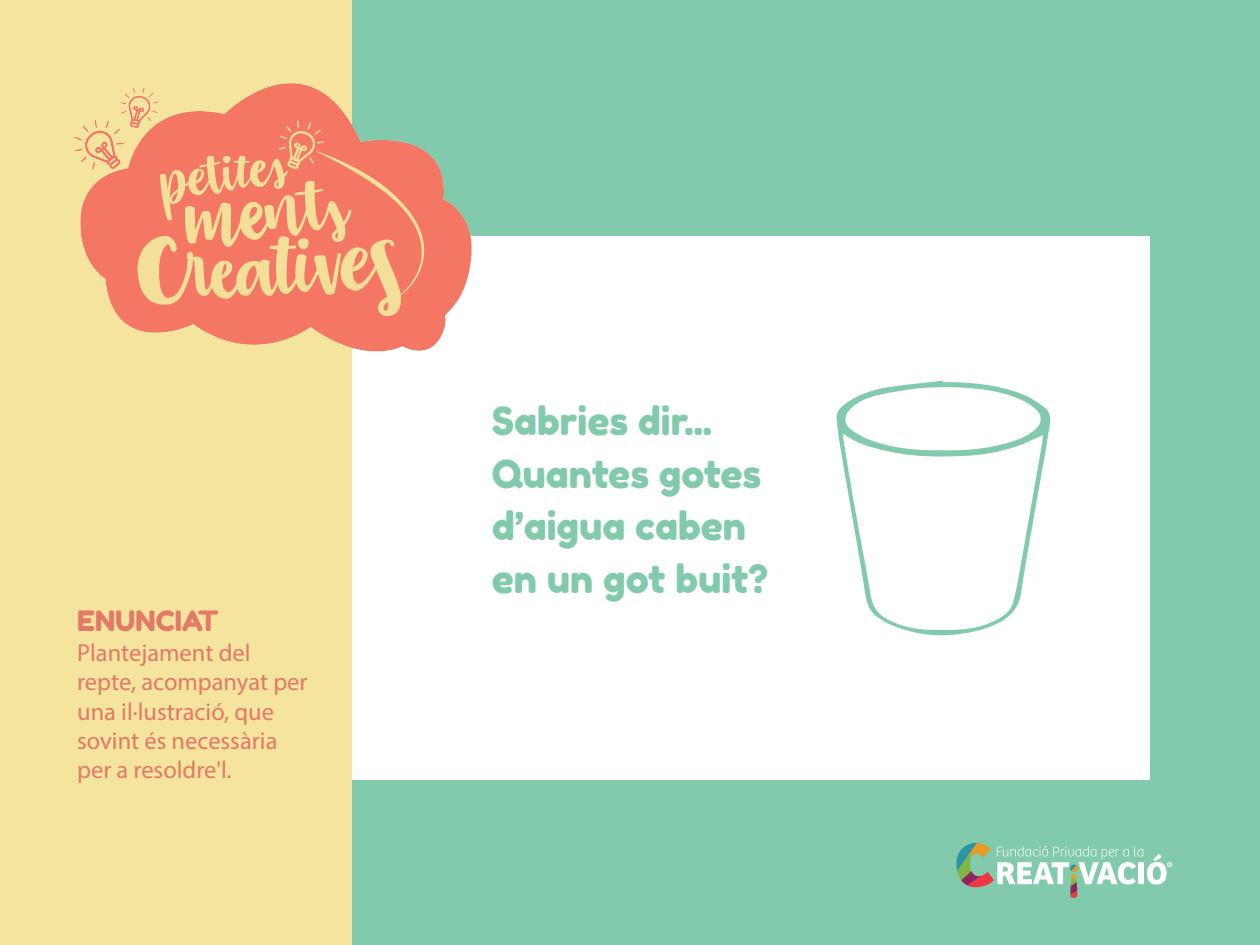
<style>
.page{position:relative;width:1260px;height:945px;background:#81cbac}
.page>*{position:absolute;margin:0;border:0;box-sizing:border-box;transform-origin:0 0}
.t1{font:38.5px/52.5px "Fredoka One";color:#81cbac}
.t2{font:28px "Fredoka One";color:#e37966}
.t3{font:24.5px/29.4px "Myriad Pro";color:#e37966}
</style>
<div class="page">
<div style="left:326px;top:236px;width:824px;height:544px;background:#fff"></div>
<div style="left:0;top:0;width:352px;height:945px;background:#f4e49d"></div>
<img style="left:74px;top:83px;width:398px;height:269px">
<svg style="left:956px;top:843px;width:216px;height:55px"></svg>
<svg style="left:836px;top:381px;width:215px;height:255px"></svg>
<p class="t2" style="left:77px;top:604px;width:143px">ENUNCIAT</p>
<p class="t3" style="left:77px;top:638px;width:232px">Plantejament del repte, acompanyat per una il·lustració, que sovint és necessària per a resoldre'l.</p>
<h1 class="t1" style="left:492px;top:395px;width:278px">Sabries dir...<br>Quantes gotes d’aigua caben en un got buit?</h1>
</div>
